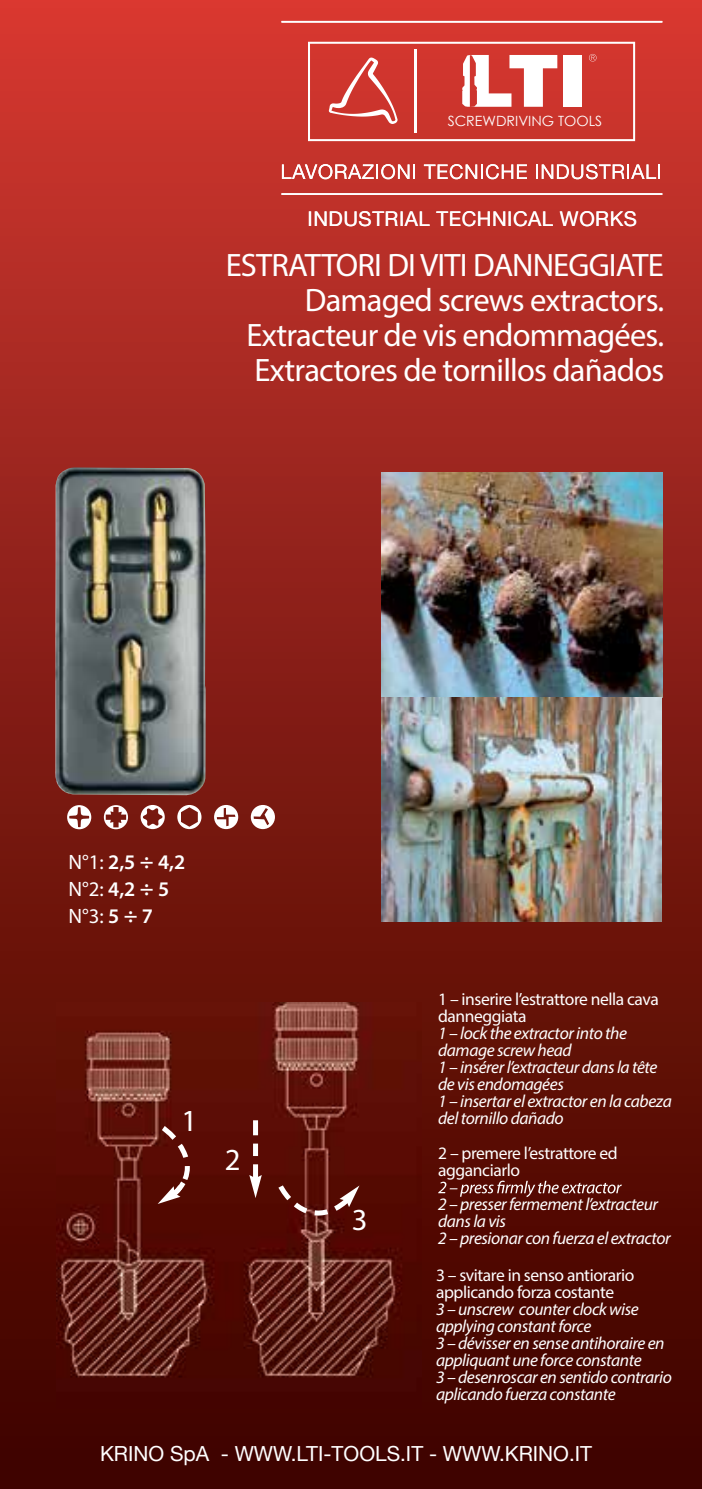
<style>
.page{position:relative;width:702px;height:1489px;background:#fff}
.page>*{position:absolute;margin:0;border:0;box-sizing:border-box;transform-origin:0 0}
.t1{font:32.5px/35px "Myriad Pro";letter-spacing:-.025em;color:#fff;text-align:right}
.t2{font:30.75px "Myriad Pro";color:#fff}
.t3{font:20.75px "Helvetica Neue";color:#fff}
.t4{font:20.75px/27px "Myriad Pro";color:#fff}
.t5{font:20.25px "Helvetica Neue";letter-spacing:.025em;color:#fff}
.t6{font:italic 17.5px/17px "Myriad Pro";letter-spacing:-.025em;color:#fff}
.t7{font:17.5px/17.5px "Myriad Pro";letter-spacing:-.025em;color:#fff}
.t8{font:14.25px "Century Gothic";color:#fff}
.s1{font-weight:600}
.s2{font-weight:600;font-size:23.25px}
</style>
<div class="page">
<img style="left:0;top:0;width:702px;height:473px">
<img style="left:0;top:473px;width:702px;height:1015px">
<hr style="left:281px;top:21px;width:381px;height:2px;background:#fff">
<hr style="left:281px;top:193px;width:381px;height:2px;background:#fff">
<svg style="left:282px;top:161px;width:378px;height:18px"></svg>
<img style="left:56px;top:1002px;width:365px;height:406px">
<svg style="left:253px;top:1135px;width:5px;height:29px"></svg>
<svg style="left:249px;top:1174px;width:13px;height:23px"></svg>
<div style="left:253px;top:1120px;width:5px;height:15px;background:#fff"></div>
<div style="left:253px;top:1164px;width:5px;height:15px;background:#fff"></div>
<svg style="left:158px;top:1122px;width:34px;height:81px;background:#702e28"></svg>
<svg style="left:276px;top:1181px;width:83px;height:38px;background:#6d2c26"></svg>
<svg style="left:438px;top:1180px;width:183px;height:16px;background:#773b35"></svg>
<img style="left:382px;top:472px;width:280px;height:449px">
<img style="left:381px;top:697px;width:280px;height:224px">
<img style="left:55px;top:467px;width:151px;height:328px">
<svg style="left:67px;top:805px;width:24px;height:24px"></svg>
<svg style="left:104px;top:805px;width:24px;height:24px"></svg>
<svg style="left:141px;top:805px;width:24px;height:24px"></svg>
<svg style="left:177px;top:805px;width:24px;height:24px"></svg>
<svg style="left:251px;top:805px;width:24px;height:24px"></svg>
<svg style="left:214px;top:805px;width:24px;height:24px"></svg>
<svg style="left:283px;top:39px;width:354px;height:102px;background:#d65751"></svg>
<p class="t8" style="left:448px;top:111px;width:156px">SCREWDRIVING TOOLS</p>
<p class="t5" style="left:307px;top:207px;width:331px">INDUSTRIAL TECHNICAL WORKS</p>
<h1 class="t1" style="left:226px;top:247px;width:440px">ESTRATTORI DIVITI DANNEGGIATE<br>Damaged screws extractors.<br>Extracteur de vis endommagées.<br>Extractores de tornillos dañados</h1>
<p class="t4" style="left:68px;top:848px;width:118px">N°1: <span class="s1">2,5</span> <span class="s2">÷</span> <span class="s1">4,2<br></span>N°2: <span class="s1">4,2</span> <span class="s2">÷</span> <span class="s1">5<br></span>N°3: <span class="s1">5</span> <span class="s2">÷</span> <span class="s1">7</span></p>
<p class="t4" style="left:55px;top:862px;width:86px">N°3: <span class="s1">5</span> <span class="s2">÷</span> <span class="s1">7</span></p>
<h2 class="t2" style="left:182px;top:1101px;width:17px">1</h2>
<h2 class="t2" style="left:225px;top:1140px;width:17px">2</h2>
<h2 class="t2" style="left:352px;top:1200px;width:17px">3</h2>
<p class="t7" style="left:438px;top:989px;width:222px">1 – inserire l’estrattore nella cava danneggiata</p>
<p class="t6" style="left:438px;top:1024px;width:235px">1 – lock the extractor into the damage screw head<br>1 – insérer l’extracteur dans la tête de vis endomagées<br>1 – insertar el extractor en la cabeza del tornillo dañado</p>
<p class="t7" style="left:438px;top:1143px;width:181px">2 – premere l’estrattore ed agganciarlo</p>
<p class="t6" style="left:438px;top:1195px;width:234px">2 – presser fermement l’extracteur dans la vis<br>2 – presionar con fuerza el extractor</p>
<p class="t7" style="left:436px;top:1265px;width:200px">3 – svitare in senso antiorario applicando forza costante</p>
<p class="t6" style="left:436px;top:1300px;width:237px">3 – unscrew counter clock wise applying constant force<br>3 – dévisser en sense antihoraire en appliquant une force constante<br>3 – desenroscar en sentido contrario aplicando fuerza constante</p>
<p class="t3" style="left:100px;top:1441px;width:493px">KRINO SpA - WWW.LTI-TOOLS.IT - WWW.KRINO.IT</p>
</div>
